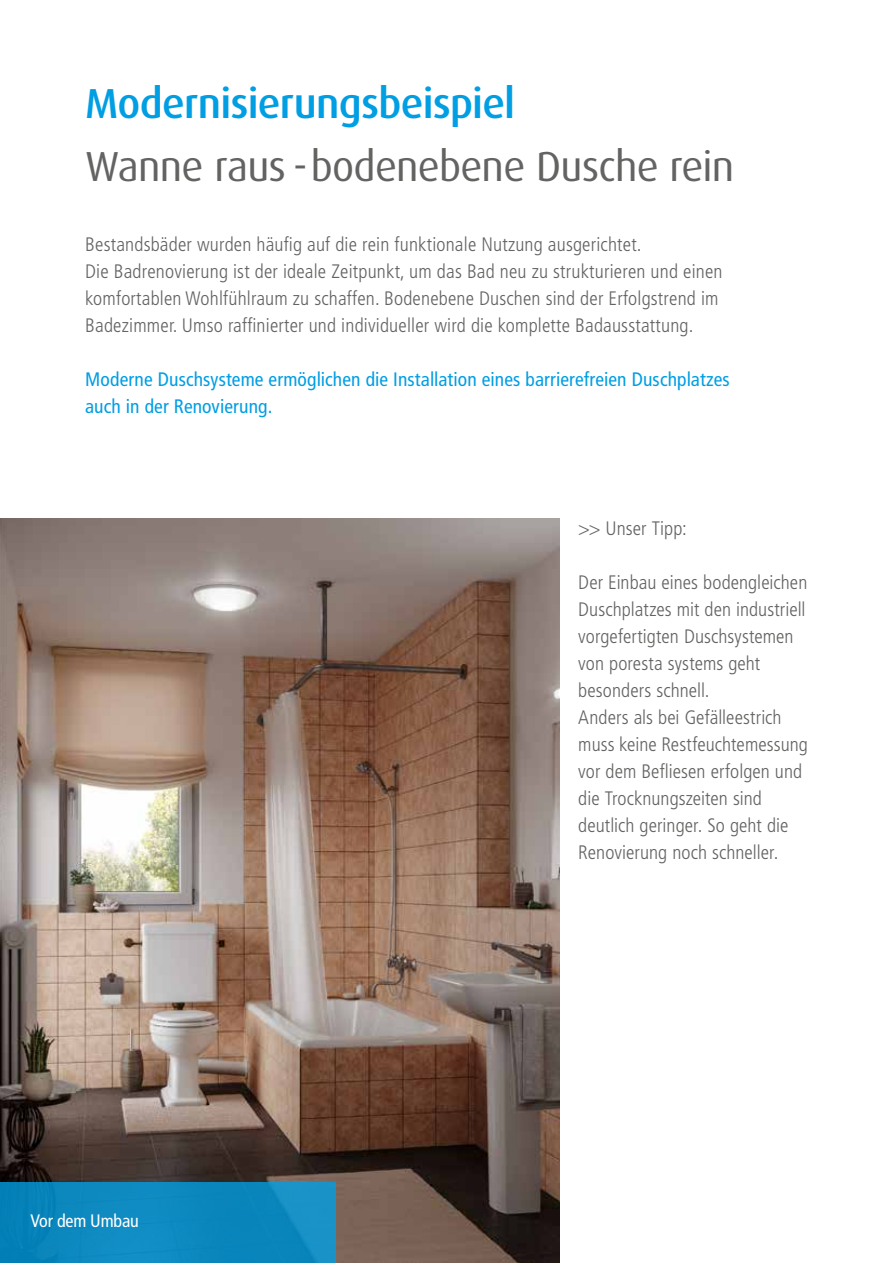
<style>
.page{position:relative;width:893px;height:1263px;background:#fff}
.page>*{position:absolute;margin:0;border:0;box-sizing:border-box;transform-origin:0 0}
.t1{font:42px "Dax OT";letter-spacing:-.015em;color:#636362}
.t2{font:500 42px "Dax OT";letter-spacing:-.02em;color:#009ee3}
.t3{font:300 condensed 19.5px/27px "Frutiger LT Std";letter-spacing:.01em;color:#636362}
.t4{font:condensed 19.5px/27px "Frutiger LT Std";letter-spacing:.005em;color:#009ee3}
.t5{font:condensed 18px "Frutiger LT Std";letter-spacing:-.01em;color:#fff}
</style>
<div class="page">
<img style="left:0;top:519px;width:559px;height:744px">
<div style="left:0;top:1182px;width:336px;height:81px;background:linear-gradient(to right,#0784bb,#128dc3)"></div>
<h1 class="t2" style="left:85px;top:77px;width:432px">Modernisierungsbeispiel</h1>
<h1 class="t1" style="left:85px;top:140px;width:651px">Wanne raus - bodenebene Dusche rein</h1>
<p class="t3" style="left:85px;top:231px;width:639px">Bestandsbäder wurden häufig auf die rein funktionale Nutzung ausgerichtet.<br>Die Badrenovierung ist der ideale Zeitpunkt, um das Bad neu zu strukturieren und einen komfortablen Wohlfühlraum zu schaffen. Bodenebene Duschen sind der Erfolgstrend im Badezimmer. Umso raffinierter und individueller wird die komplette Badausstattung.</p>
<p class="t4" style="left:85px;top:366px;width:646px">Moderne Duschsysteme ermöglichen die Installation eines barrierefreien Duschplatzes auch in der Renovierung.</p>
<p class="t5" style="left:30px;top:1210px;width:110px">Vor dem Umbau</p>
<p class="t3" style="left:578px;top:515px;width:110px">&gt;&gt; Unser Tipp:</p>
<p class="t3" style="left:578px;top:569px;width:231px">Der Einbau eines bodengleichen<br>Duschplatzes mit den industriell vorgefertigten Duschsystemen von poresta systems geht besonders schnell.<br>Anders als bei Gefälleestrich muss keine Restfeuchtemessung vor dem Befliesen erfolgen und die Trocknungszeiten sind deutlich geringer. So geht die<br>Renovierung noch schneller.</p>
</div>
